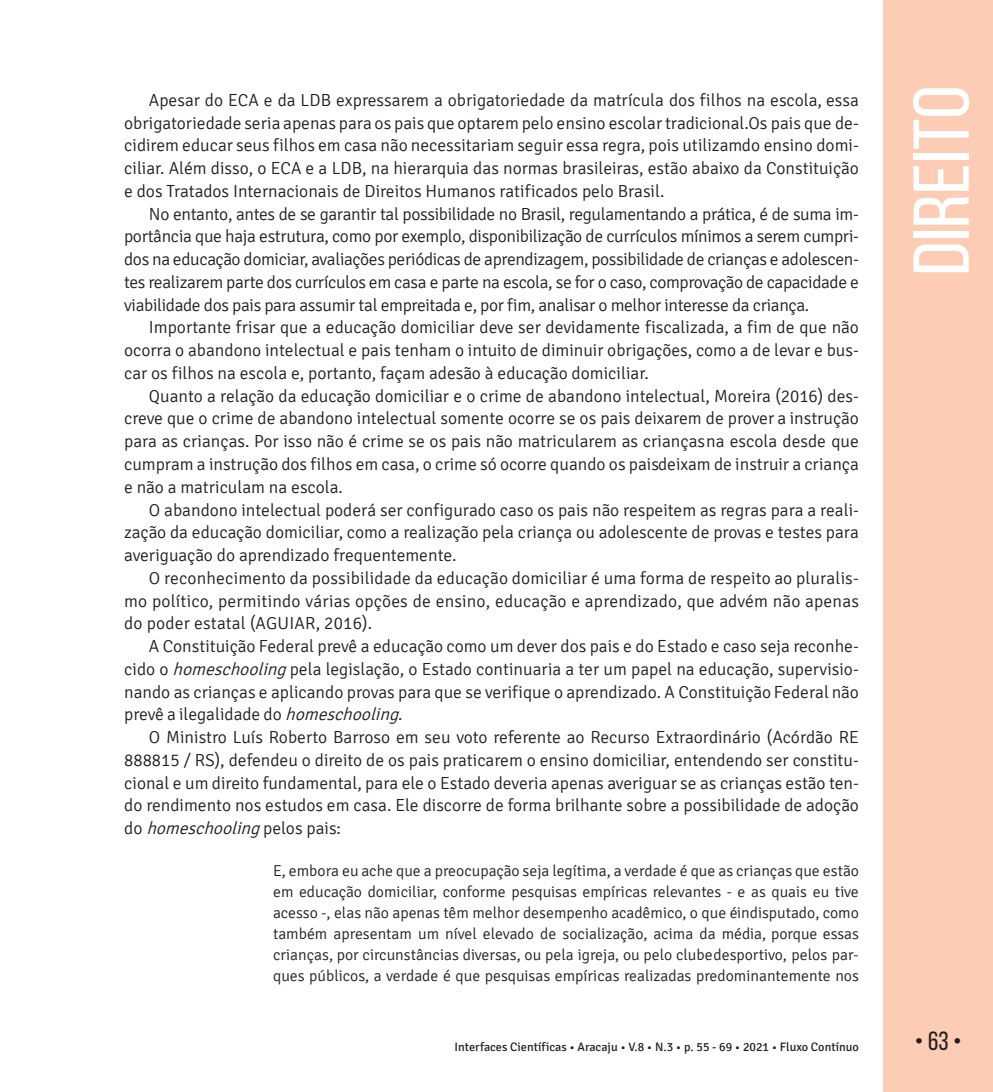
<style>
.page{position:relative;width:993px;height:1092px;background:#fff}
.page>*{position:absolute;margin:0;border:0;box-sizing:border-box;transform-origin:0 0}
.t1{font:78.75px "Bebas Neue";color:#fff;scale:1.09 1}
.t2{font:26.25px "Bebas Neue";color:#231f20}
.t3{font:300 17.5px/22.8px "Signika";color:#231f20;text-align:justify}
.t4{font:300 15.75px/21px "Signika";color:#231f20;text-align:justify}
.t5{font:12.25px "Signika";color:#231f20}
.s1{font-style:italic}
</style>
<div class="page">
<div style="left:883px;top:0;width:109px;height:1091px;background:#fcccb5"></div>
<p class="t3" style="left:124px;top:89px;width:736px;text-indent:25px">Apesar do ECA e da LDB expressarem a obrigatoriedade da matrícula dos filhos na escola, essa obrigatoriedade seria apenas para os pais que optarem pelo ensino escolar tradicional. Os pais que de&shy;cidirem educar seus filhos em casa não necessitariam seguir essa regra, pois utilizam do ensino domi&shy;ciliar. Além disso, o ECA e a LDB, na hierarquia das normas brasileiras, estão abaixo da Constituição e dos Tratados Internacionais de Direitos Humanos ratificados pelo Brasil.</p>
<p class="t3" style="left:124px;top:203px;width:736px;text-indent:25px">No entanto, antes de se garantir tal possibilidade no Brasil, regulamentando a prática, é de suma im&shy;portância que haja estrutura, como por exemplo, disponibilização de currículos mínimos a serem cumpri&shy;dos na educação domiciar, avaliações periódicas de aprendizagem, possibilidade de crianças e adolescen&shy;tes realizarem parte dos currículos em casa e parte na escola, se for o caso, comprovação de capacidade e viabilidade dos pais para assumir tal empreitada e, por fim, analisar o melhor interesse da criança.</p>
<p class="t3" style="left:124px;top:316px;width:736px;text-indent:25px">Importante frisar que a educação domiciliar deve ser devidamente fiscalizada, a fim de que não ocorra o abandono intelectual e pais tenham o intuito de diminuir obrigações, como a de levar e bus&shy;car os filhos na escola e, portanto, façam adesão à educação domiciliar.</p>
<p class="t3" style="left:124px;top:385px;width:736px;text-indent:25px">Quanto a relação da educação domiciliar e o crime de abandono intelectual, Moreira (2016) des&shy;creve que o crime de abandono intelectual somente ocorre se os pais deixarem de prover a instrução para as crianças. Por isso não é crime se os pais não matricularem as crianças na escola desde que cumpram a instrução dos filhos em casa, o crime só ocorre quando os pais deixam de instruir a criança e não a matriculam na escola.</p>
<p class="t3" style="left:124px;top:498px;width:736px;text-indent:25px">O abandono intelectual poderá ser configurado caso os pais não respeitem as regras para a reali&shy;zação da educação domiciliar, como a realização pela criança ou adolescente de provas e testes para averiguação do aprendizado frequentemente.</p>
<p class="t3" style="left:124px;top:567px;width:736px;text-indent:25px">O reconhecimento da possibilidade da educação domiciliar é uma forma de respeito ao pluralis&shy;mo político, permitindo várias opções de ensino, educação e aprendizado, que advém não apenas do poder estatal (AGUIAR, 2016).</p>
<p class="t3" style="left:124px;top:635px;width:736px;text-indent:25px">A Constituição Federal prevê a educação como um dever dos pais e do Estado e caso seja reconhe&shy;cido o <span class="s1">homeschooling</span>pela legislação, o Estado continuaria a ter um papel na educação, supervisio&shy;nando as crianças e aplicando provas para que se verifique o aprendizado. A Constituição Federal não prevê a ilegalidade do <span class="s1">homeschooling</span>.</p>
<p class="t3" style="left:124px;top:726px;width:736px;text-indent:25px">O Ministro Luís Roberto Barroso em seu voto referente ao Recurso Extraordinário (Acórdão RE 888815 / RS), defendeu o direito de os pais praticarem o ensino domiciliar, entendendo ser constitu&shy;cional e um direito fundamental, para ele o Estado deveria apenas averiguar se as crianças estão ten&shy;do rendimento nos estudos em casa. Ele discorre de forma brilhante sobre a possibilidade de adoção d o <span class="s1">homeschooling</span>p e l o s p a i s :</p>
<p class="t4" style="left:273px;top:860px;width:587px">E, embora eu ache que a preocupação seja legítima, a verdade é que as crianças que estão em educação domiciliar, conforme pesquisas empíricas relevantes - e as quais eu tive acesso -, elas não apenas têm melhor desempenho acadêmico, o que é indisputado, como também apresentam um nível elevado de socialização, acima da média, porque essas crianças, por circunstâncias diversas, ou pela igreja, ou pelo clube desportivo, pelos par&shy;ques públicos, a verdade é que pesquisas empíricas realizadas predominantemente nos</p>
<h1 class="t1" style="left:898px;top:275px;width:176px;rotate:-90deg">Direito</h1>
<p class="t5" style="left:454px;top:1040px;width:405px">Interfaces Científicas • Aracaju • V.8 • N.3 • p. 55 - 69 • 2021 • Fluxo Contínuo</p>
<h2 class="t2" style="left:914px;top:1026px;width:49px">• 63 •</h2>
</div>
